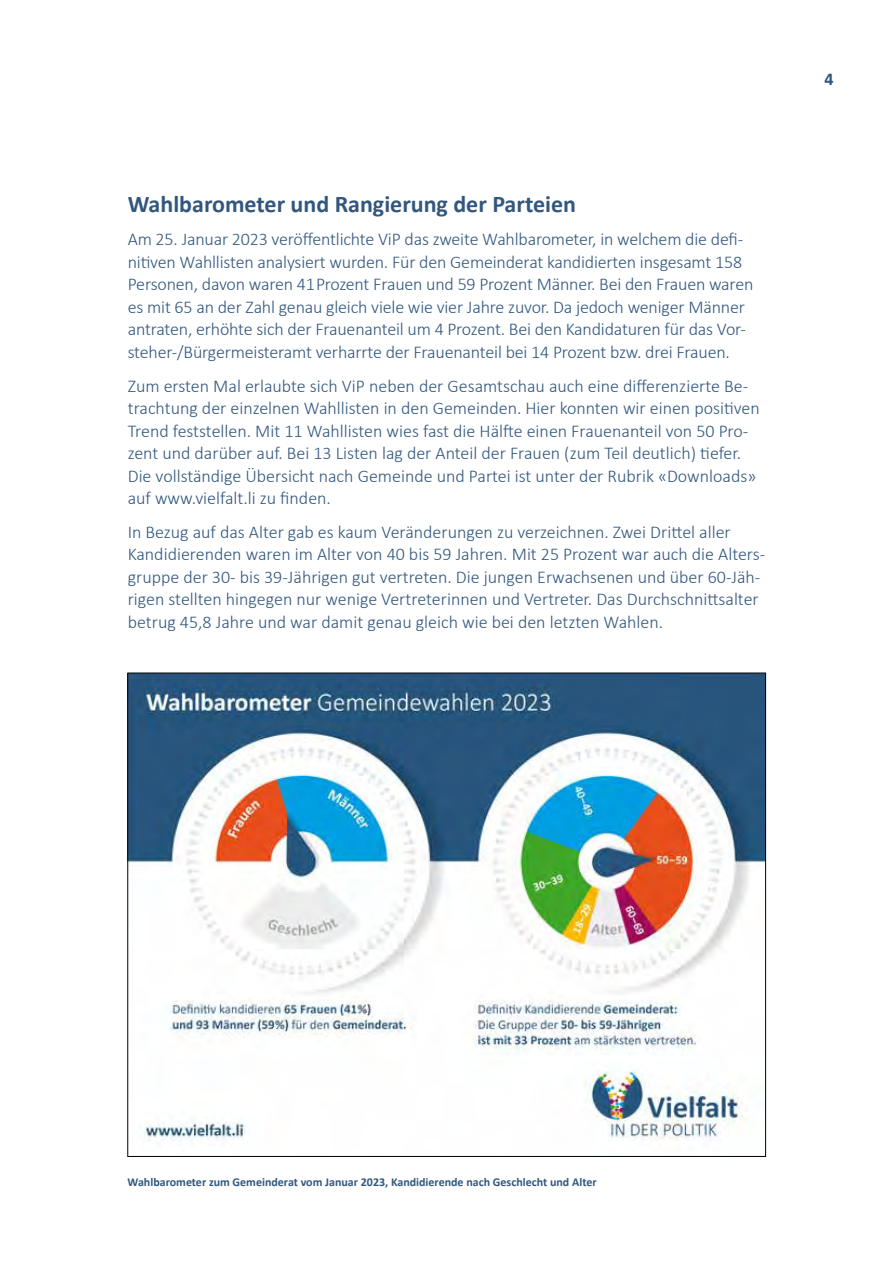
<style>
.page{position:relative;width:893px;height:1263px;background:#fff}
.page>*{position:absolute;margin:0;border:0;box-sizing:border-box;transform-origin:0 0}
.t1{font:700 24px "Calibri";color:#32577e}
.t2{font:300 18px/22.5px "Calibri";letter-spacing:-.005em;color:#32577e}
.t3{font:700 18px "Calibri";color:#32577e}
.t4{font:700 12px "Calibri";color:#32577e}
</style>
<div class="page">
<img style="left:130px;top:675px;width:634px;height:467px">
<h1 class="t1" style="left:128px;top:189px;width:450px">Wahlbarometer und Rangierung der Parteien</h1>
<p class="t2" style="left:128px;top:228px;width:627px">Am 25. Januar 2023 veröffentlichte ViP das zweite Wahlbarometer, in welchem die defi&shy;nitiven Wahllisten analysiert wurden. Für den Gemeinderat kandidierten insgesamt 158<br>Personen, davon waren 41 Prozent Frauen und 59 Prozent Männer. Bei den Frauen waren es mit 65 an der Zahl genau gleich viele wie vier Jahre zuvor. Da jedoch weniger Männer antraten, erhöhte sich der Frauenanteil um 4 Prozent. Bei den Kandidaturen für das Vor&shy;steher-/Bürgermeisteramt verharrte der Frauenanteil bei 14 Prozent bzw. drei Frauen.</p>
<p class="t2" style="left:128px;top:374px;width:633px">Zum ersten Mal erlaubte sich ViP neben der Gesamtschau auch eine differenzierte Be&shy;trachtung der einzelnen Wahllisten in den Gemeinden. Hier konnten wir einen positiven Trend feststellen. Mit 11 Wahllisten wies fast die Hälfte einen Frauenanteil von 50 Pro&shy;zent und darüber auf. Bei 13 Listen lag der Anteil der Frauen (zum Teil deutlich) tiefer.<br>Die vollständige Übersicht nach Gemeinde und Partei ist unter der Rubrik «Downloads» auf www.vielfalt.li zu finden.</p>
<p class="t2" style="left:128px;top:520px;width:639px">In Bezug auf das Alter gab es kaum Veränderungen zu verzeichnen. Zwei Drittel aller Kandidierenden waren im Alter von 40 bis 59 Jahren. Mit 25 Prozent war auch die Alters&shy;gruppe der 30- bis 39-Jährigen gut vertreten. Die jungen Erwachsenen und über 60-Jäh&shy;rigen stellten hingegen nur wenige Vertreterinnen und Vertreter. Das Durchschnittsalter betrug 45,8 Jahre und war damit genau gleich wie bei den letzten Wahlen.</p>
<p class="t3" style="left:825px;top:68px;width:11px">4</p>
<p class="t4" style="left:128px;top:1175px;width:471px">Wahlbarometer zum Gemeinderat vom Januar 2023, Kandidierende nach Geschlecht und Alter</p>
</div>
